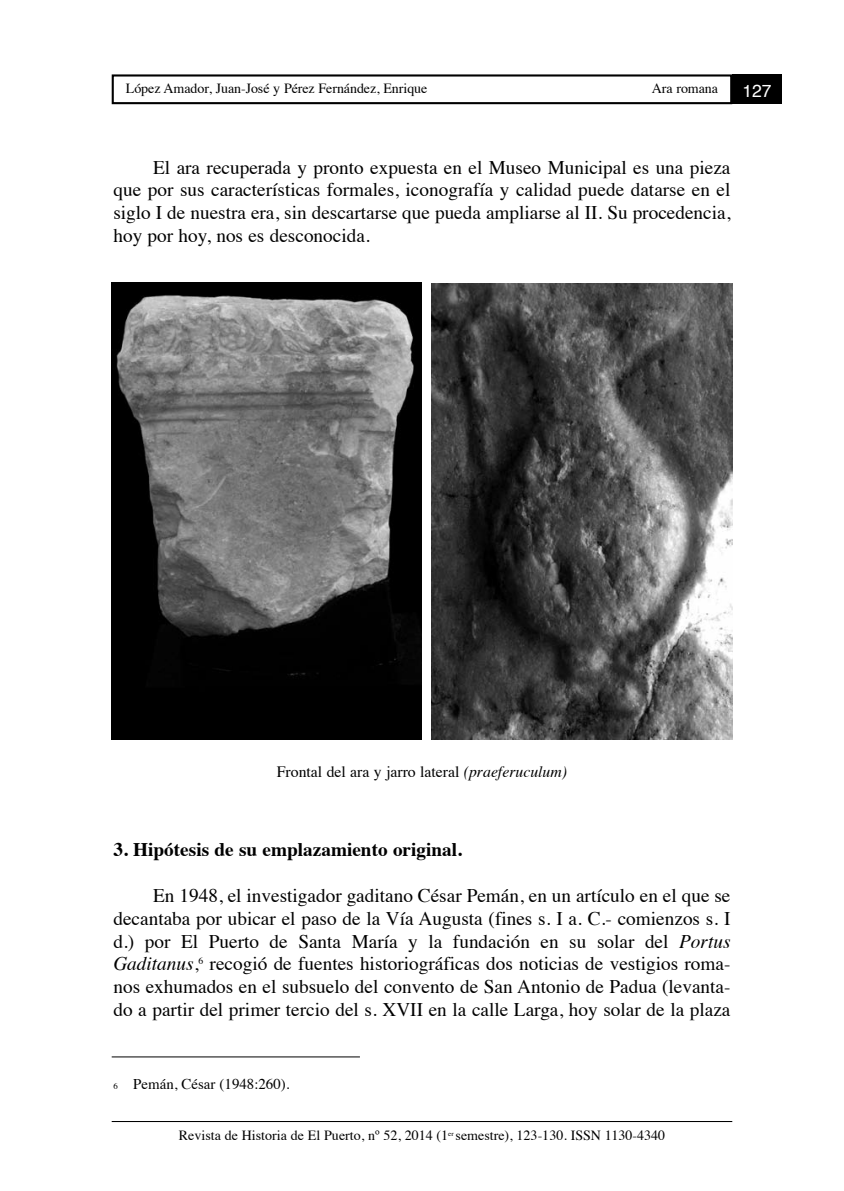
<style>
.page{position:relative;width:844px;height:1191px;background:#fff}
.page>*{position:absolute;margin:0;border:0;box-sizing:border-box;transform-origin:0 0}
.t1{font:19.25px/22.8px "Times";color:#000;text-align:justify}
.t2{font:700 19.25px "Times";color:#000}
.t3{font:17.5px "Helvetica";color:#fff}
.t4{font:15.75px "Times";color:#000}
.t5{font:14.88px "Times";color:#000}
.t6{font:14px "Times";color:#000}
.s1{font-style:italic}
.s2{font-size:8.75px}
</style>
<div class="page">
<img style="left:112px;top:283px;width:310px;height:456px">
<img style="left:432px;top:283px;width:300px;height:456px">
<hr style="left:112px;top:1056px;width:248px;height:1px;background:#000">
<hr style="left:112px;top:1121px;width:620px;height:1px;background:#000">
<div style="left:112px;top:74px;width:620px;height:30px;border:2px solid #000"></div>
<div style="left:732px;top:74px;width:49px;height:30px;background:#000"></div>
<p class="t6" style="left:126px;top:83px;width:303px">López Amador, Juan-José y Pérez Fernández, Enrique</p>
<p class="t6" style="left:651px;top:83px;width:68px">Ara romana</p>
<p class="t3" style="left:742px;top:83px;width:31px">127</p>
<p class="t1" style="left:113px;top:157px;width:618px;text-indent:40px">El ara recuperada y pronto expuesta en el Museo Municipal es una pieza que por sus características formales, iconografía y calidad puede datarse en el siglo I de nuestra era, sin descartarse que pueda ampliarse al II. Su procedencia, hoy por hoy, nos es desconocida.</p>
<p class="t4" style="left:277px;top:765px;width:292px">Frontal del ara y jarro lateral <span class="s1">(praeferuculum)</span></p>
<p class="t2" style="left:113px;top:842px;width:350px">3. Hipótesis de su emplazamiento original.</p>
<p class="t1" style="left:113px;top:885px;width:618px;text-indent:40px">En 1948, el investigador gaditano César Pemán, en un artículo en el que se decantaba por ubicar el paso de la Vía Augusta (fines s. I a. C.- comienzos s. I d.) por El Puerto de Santa María y la fundación en su solar del <span class="s1">Portus Gaditanus</span>,<sup>6</sup> recogió de fuentes historiográficas dos noticias de vestigios roma&shy;nos exhumados en el subsuelo del convento de San Antonio de Padua (levanta&shy;do a partir del primer tercio del s. XVII en la calle Larga, hoy solar de la plaza</p>
<p class="t5" style="left:113px;top:1077px;width:177px"><span class="s2">6</span> Pemán, César (1948:260).</p>
<p class="t6" style="left:179px;top:1129px;width:487px">Revista de Historia de El Puerto, nº 52, 2014 (1<sup>er</sup> semestre), 123-130. ISSN 1130-4340</p>
</div>
